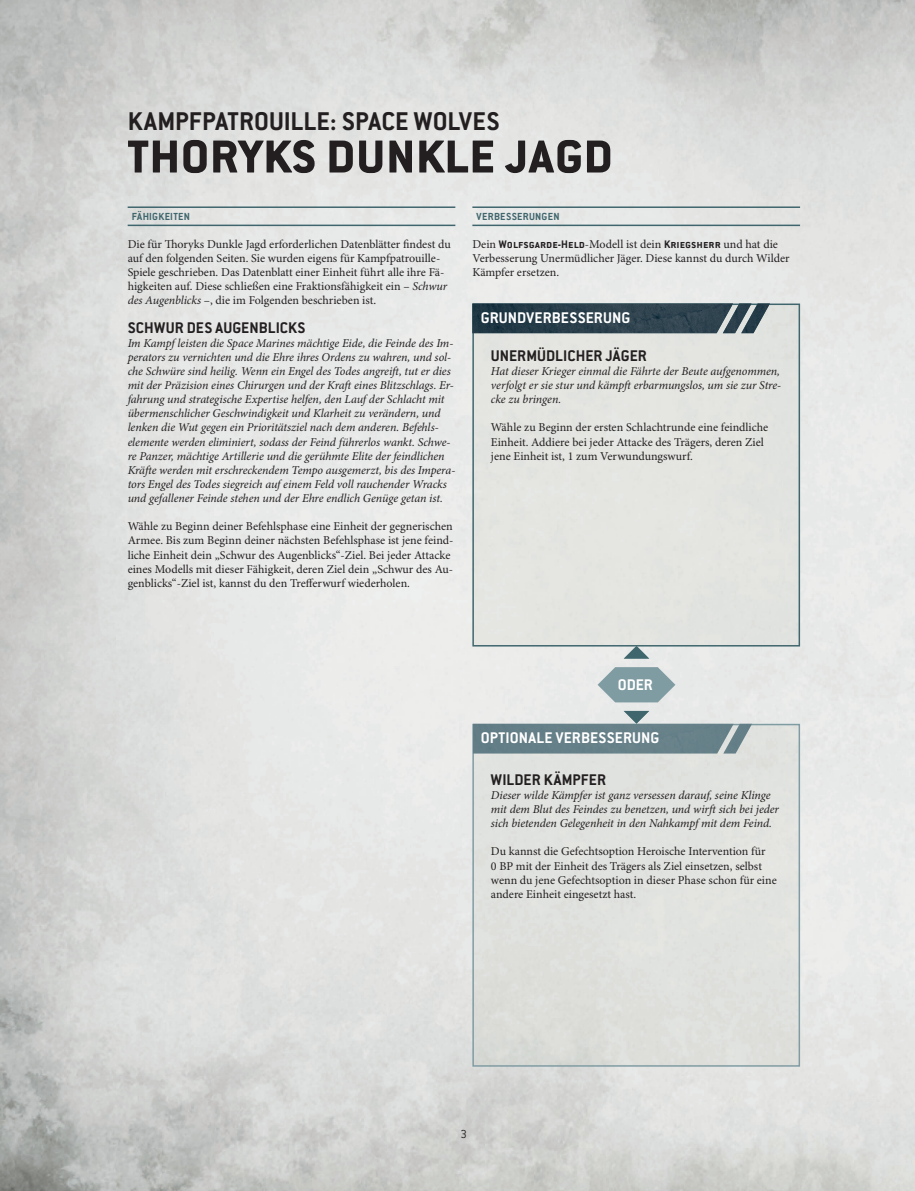
<style>
.page{position:relative;width:915px;height:1191px;background:#fff}
.page>*{position:absolute;margin:0;border:0;box-sizing:border-box;transform-origin:0 0}
.t1{font:800 50.7px "Conduit ITC Std";letter-spacing:.02em;color:#231f20}
.t2{font:700 28.2px "Conduit ITC Std";letter-spacing:.01em;color:#231f20}
.t3{font:700 16.95px "Conduit ITC Std";letter-spacing:.005em;color:#231f20}
.t4{font:700 16.95px "Conduit ITC Std";letter-spacing:.005em;color:#fff}
.t5{font:300 12.75px "Conduit ITC Std";color:#231f20}
.t6{font:12px/14.1px "Minion Pro";color:#231f20}
.t7{font:italic 12px/14.1px "Minion Pro";letter-spacing:-.005em;color:#231f20}
.t8{font:700 11.25px "Conduit ITC Std";letter-spacing:.02em;color:#40666d}
.s1{font-style:italic}
.s2{font-family:"Conduit ITC Std";font-weight:700}
</style>
<div class="page">
<img style="left:0;top:0;width:914px;height:1191px">
<hr style="left:128px;top:225px;width:327px;height:1px;background:#40666d">
<hr style="left:128px;top:206px;width:327px;height:2px;background:#40666d">
<hr style="left:472px;top:225px;width:327px;height:1px;background:#40666d">
<hr style="left:472px;top:206px;width:327px;height:2px;background:#40666d">
<div style="left:473px;top:304px;width:326px;height:342px;background:#e4e4e1"></div>
<div style="left:472px;top:303px;width:327px;height:343px;border:2px solid #40666d"></div>
<div style="left:473px;top:724px;width:326px;height:342px;background:#dfe2de"></div>
<div style="left:472px;top:724px;width:327px;height:342px;border:2px solid #809ca3"></div>
<img style="left:472px;top:303px;width:297px;height:30px">
<svg style="left:472px;top:646px;width:279px;height:107px"></svg>
<h2 class="t2" style="left:128px;top:104px;width:373px">KAMPFPATROUILLE: SPACE WOLVES</h2>
<h1 class="t1" style="left:128px;top:126px;width:486px">THORYKS DUNKLE JAGD</h1>
<p class="t8" style="left:132px;top:209px;width:60px">FÄHIGKEITEN</p>
<p class="t6" style="left:128px;top:237px;width:324px">Die für Thoryks Dunkle Jagd erforderlichen Datenblätter findest du auf den folgenden Seiten. Sie wurden eigens für Kampfpatrouille-Spiele geschrieben. Das Datenblatt einer Einheit führt alle ihre Fä&shy;higkeiten auf. Diese schließen eine Fraktionsfähigkeit ein – <span class="s1">Schwur des Augenblicks</span> –, die im Folgenden beschrieben ist.</p>
<h3 class="t3" style="left:128px;top:317px;width:179px">SCHWUR DES AUGENBLICKS</h3>
<p class="t7" style="left:128px;top:336px;width:329px">Im Kampf leisten die Space Marines mächtige Eide, die Feinde des Im&shy;perators zu vernichten und die Ehre ihres Ordens zu wahren, und sol&shy;che Schwüre sind heilig. Wenn ein Engel des Todes angreift, tut er dies mit der Präzision eines Chirurgen und der Kraft eines Blitzschlags. Er&shy;fahrung und strategische Expertise helfen, den Lauf der Schlacht mit übermenschlicher Geschwindigkeit und Klarheit zu verändern, und lenken die Wut gegen ein Prioritätsziel nach dem anderen. Befehls&shy;elemente werden eliminiert, sodass der Feind führerlos wankt. Schwe&shy;re Panzer, mächtige Artillerie und die gerühmte Elite der feindlichen Kräfte werden mit erschreckendem Tempo ausgemerzt, bis des Impera&shy;tors Engel des Todes siegreich auf einem Feld voll rauchender Wracks und gefallener Feinde stehen und der Ehre endlich Genüge getan ist.</p>
<p class="t6" style="left:128px;top:520px;width:327px">Wähle zu Beginn deiner Befehlsphase eine Einheit der gegnerischen Armee. Bis zum Beginn deiner nächsten Befehlsphase ist jene feind&shy;liche Einheit dein „Schwur des Augenblicks“-Ziel. Bei jeder Attacke eines Modells mit dieser Fähigkeit, deren Ziel dein „Schwur des Au&shy;genblicks“-Ziel ist, kannst du den Trefferwurf wiederholen.</p>
<p class="t8" style="left:476px;top:209px;width:84px">VERBESSERUNGEN</p>
<p class="t6" style="left:472px;top:237px;width:318px">Dein <span class="s2">Wolfsgarde-Held</span>-Modell ist dein <span class="s2">Kriegsherr</span> und hat die<br>Verbesserung Unermüdlicher Jäger. Diese kannst du durch Wilder<br>Kämpfer ersetzen.</p>
<h3 class="t4" style="left:480px;top:307px;width:151px">GRUNDVERBESSERUNG</h3>
<h3 class="t3" style="left:490px;top:345px;width:157px">UNERMÜDLICHER JÄGER</h3>
<p class="t7" style="left:490px;top:364px;width:292px;text-align:justify">Hat dieser Krieger einmal die Fährte der Beute aufgenommen, verfolgt er sie stur und kämpft erbarmungslos, um sie zur Stre&shy;cke zu bringen.</p>
<p class="t6" style="left:490px;top:421px;width:279px">Wähle zu Beginn der ersten Schlachtrunde eine feindliche<br>Einheit. Addiere bei jeder Attacke des Trägers, deren Ziel jene Einheit ist, 1 zum Verwundungswurf.</p>
<h3 class="t4" style="left:617px;top:674px;width:37px">ODER</h3>
<h3 class="t4" style="left:480px;top:727px;width:180px">OPTIONALE VERBESSERUNG</h3>
<h3 class="t3" style="left:490px;top:769px;width:116px">WILDER KÄMPFER</h3>
<p class="t7" style="left:490px;top:788px;width:289px">Dieser wilde Kämpfer ist ganz versessen darauf, seine Klinge mit dem Blut des Feindes zu benetzen, und wirft sich bei jeder sich bietenden Gelegenheit in den Nahkampf mit dem Feind.</p>
<p class="t6" style="left:490px;top:845px;width:287px">Du kannst die Gefechtsoption Heroische Intervention für<br>0 BP mit der Einheit des Trägers als Ziel einsetzen, selbst wenn du jene Gefechtsoption in dieser Phase schon für eine andere Einheit eingesetzt hast.</p>
<p class="t5" style="left:460px;top:1126px;width:8px">3</p>
</div>
